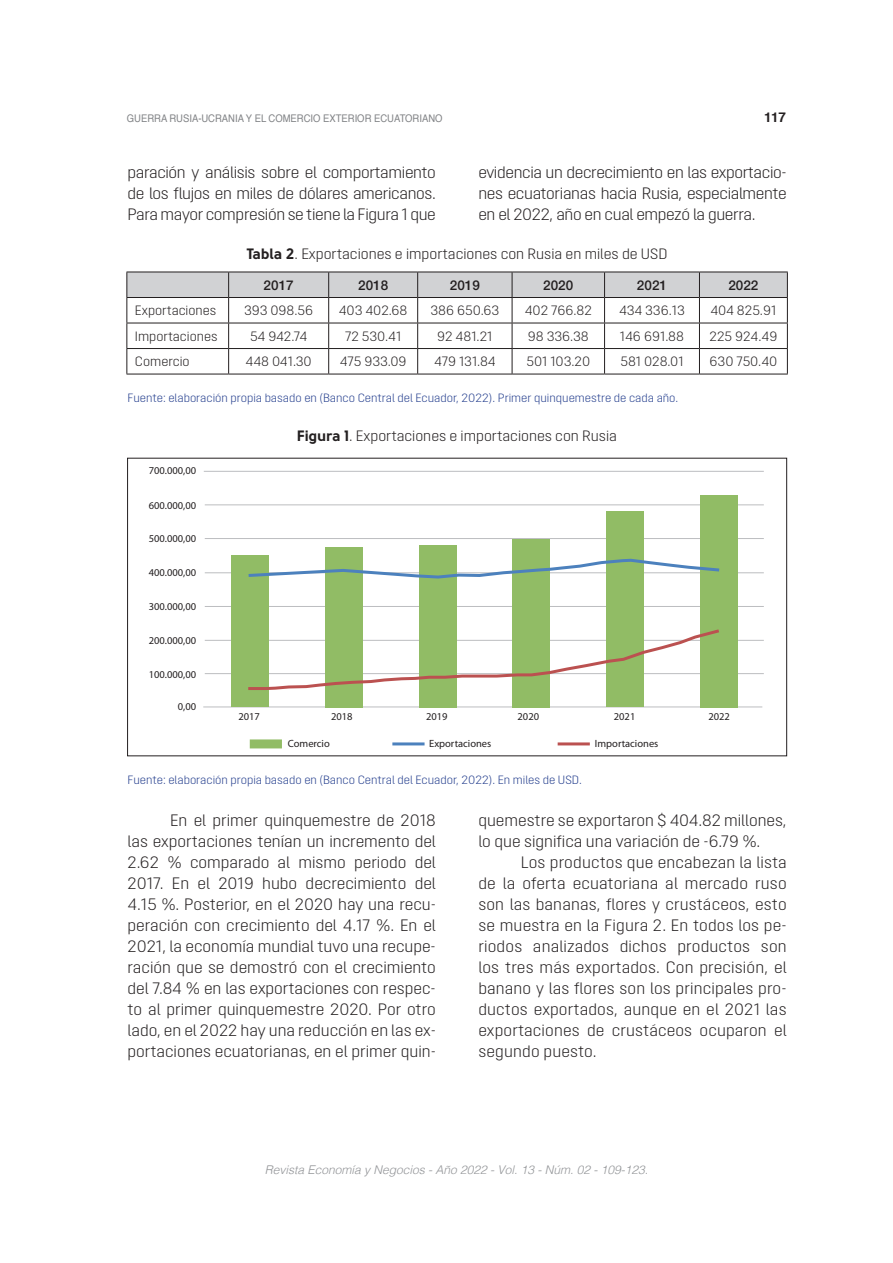
<style>
.page{position:relative;width:893px;height:1263px;background:#fff}
.page>*{position:absolute;margin:0;border:0;box-sizing:border-box;transform-origin:0 0}
.t1{font:300 16.5px/21px "Opinion Pro";color:#231f20;text-align:justify}
.t2{font:300 15px "Opinion Pro";color:#231f20}
.t3{font:300 13.5px "Opinion Pro";color:#231f20}
.t4{font:500 13.5px "Helvetica Neue";color:#231f20}
.t5{font:700 13.5px "Helvetica";color:#231f20}
.t6{font:300 12px "Opinion Pro";color:#253f8e}
.t7{font:italic 300 12px "Helvetica";color:#939598}
.t8{font:10.5px "Myriad Pro";color:#231f20}
.t9{font:10.5px "Helvetica";color:#808285;scale:.9 1}
.s1{font-family:"Solomon Sans Bold";font-weight:400}
</style>
<div class="page">
<svg style="left:126px;top:272px;width:662px;height:102px"></svg>
<hr style="left:126px;top:374px;width:103px;height:1px;background:#231f20">
<hr style="left:229px;top:374px;width:100px;height:1px;background:#231f20">
<hr style="left:329px;top:374px;width:89px;height:1px;background:#231f20">
<hr style="left:418px;top:374px;width:94px;height:1px;background:#231f20">
<hr style="left:512px;top:374px;width:93px;height:1px;background:#231f20">
<hr style="left:605px;top:374px;width:94px;height:1px;background:#231f20">
<hr style="left:699px;top:374px;width:89px;height:1px;background:#231f20">
<hr style="left:205px;top:673px;width:559px;height:1px;background:#bcbdc0">
<hr style="left:203px;top:706px;width:559px;height:1px;background:#bcbdc0">
<hr style="left:205px;top:640px;width:559px;height:1px;background:#bcbdc0">
<hr style="left:205px;top:606px;width:559px;height:1px;background:#bcbdc0">
<hr style="left:205px;top:572px;width:559px;height:1px;background:#bcbdc0">
<hr style="left:205px;top:538px;width:559px;height:1px;background:#bcbdc0">
<hr style="left:205px;top:504px;width:559px;height:1px;background:#bcbdc0">
<hr style="left:204px;top:471px;width:560px;height:1px;background:#bcbdc0">
<hr style="left:558px;top:742px;width:32px;height:3px;background:#bb5150">
<hr style="left:392px;top:742px;width:33px;height:3px;background:#4c81bd">
<div style="left:250px;top:739px;width:32px;height:9px;background:#91bc65"></div>
<div style="left:231px;top:556px;width:38px;height:151px;background:#91bc65"></div>
<div style="left:325px;top:547px;width:38px;height:160px;background:#91bc65"></div>
<div style="left:419px;top:545px;width:37px;height:162px;background:#91bc65"></div>
<div style="left:512px;top:539px;width:38px;height:168px;background:#91bc65"></div>
<div style="left:606px;top:511px;width:37px;height:196px;background:#91bc65"></div>
<div style="left:700px;top:495px;width:37px;height:212px;background:#91bc65"></div>
<svg style="left:248px;top:557px;width:472px;height:23px"></svg>
<svg style="left:248px;top:627px;width:471px;height:64px"></svg>
<p class="t9" style="left:127px;top:111px;width:352px">GUERRA RUSIA-UCRANIA Y EL COMERCIO EXTERIOR ECUATORIANO</p>
<p class="t5" style="left:764px;top:107px;width:23px">117</p>
<p class="t1" style="left:128px;top:161px;width:310px">paración y análisis sobre el comportamiento de los flujos en miles de dólares americanos.<br>Para mayor compresión se tiene la Figura 1 que</p>
<p class="t1" style="left:478px;top:161px;width:310px">evidencia un decrecimiento en las exportacio&shy;nes ecuatorianas hacia Rusia, especialmente en el 2022, año en cual empezó la guerra.</p>
<p class="t2" style="left:247px;top:245px;width:422px"><span class="s1">Tabla 2</span>. Exportaciones e importaciones con Rusia en miles de USD</p>
<p class="t4" style="left:264px;top:277px;width:32px">2017</p>
<p class="t4" style="left:358px;top:277px;width:32px">2018</p>
<p class="t4" style="left:450px;top:277px;width:32px">2019</p>
<p class="t4" style="left:543px;top:277px;width:32px">2020</p>
<p class="t4" style="left:637px;top:277px;width:32px">2021</p>
<p class="t4" style="left:728px;top:277px;width:32px">2022</p>
<p class="t3" style="left:135px;top:303px;width:83px">Exportaciones</p>
<p class="t3" style="left:244px;top:303px;width:71px">393 098.56</p>
<p class="t3" style="left:339px;top:303px;width:70px">403 402.68</p>
<p class="t3" style="left:430px;top:303px;width:70px">386 650.63</p>
<p class="t3" style="left:525px;top:303px;width:69px">402 766.82</p>
<p class="t3" style="left:619px;top:303px;width:67px">434 336.13</p>
<p class="t3" style="left:710px;top:303px;width:67px">404 825.91</p>
<p class="t3" style="left:135px;top:328px;width:84px">Importaciones</p>
<p class="t3" style="left:250px;top:328px;width:59px">54 942.74</p>
<p class="t3" style="left:345px;top:328px;width:58px">72 530.41</p>
<p class="t3" style="left:437px;top:328px;width:57px">92 481.21</p>
<p class="t3" style="left:528px;top:328px;width:62px">98 336.38</p>
<p class="t3" style="left:620px;top:328px;width:66px">146 691.88</p>
<p class="t3" style="left:709px;top:328px;width:69px">225 924.49</p>
<p class="t3" style="left:135px;top:354px;width:56px">Comercio</p>
<p class="t3" style="left:246px;top:354px;width:68px">448 041.30</p>
<p class="t3" style="left:340px;top:354px;width:68px">475 933.09</p>
<p class="t3" style="left:434px;top:354px;width:63px">479 131.84</p>
<p class="t3" style="left:526px;top:354px;width:65px">501 103.20</p>
<p class="t3" style="left:620px;top:354px;width:65px">581 028.01</p>
<p class="t3" style="left:709px;top:354px;width:69px">630 750.40</p>
<p class="t6" style="left:128px;top:391px;width:552px">Fuente: elaboración propia basado en (Banco Central del Ecuador, 2022). Primer quinquemestre de cada año.</p>
<p class="t2" style="left:297px;top:428px;width:321px"><span class="s1">Figura 1</span>. Exportaciones e importaciones con Rusia</p>
<p class="t8" style="left:149px;top:464px;width:49px">700.000,00</p>
<p class="t8" style="left:149px;top:499px;width:49px">600.000,00</p>
<p class="t8" style="left:149px;top:532px;width:49px">500.000,00</p>
<p class="t8" style="left:149px;top:566px;width:49px">400.000,00</p>
<p class="t8" style="left:149px;top:600px;width:49px">300.000,00</p>
<p class="t8" style="left:149px;top:634px;width:49px">200.000,00</p>
<p class="t8" style="left:149px;top:668px;width:49px">100.000,00</p>
<p class="t8" style="left:178px;top:700px;width:20px">0,00</p>
<p class="t8" style="left:238px;top:710px;width:23px">2017</p>
<p class="t8" style="left:331px;top:710px;width:23px">2018</p>
<p class="t8" style="left:426px;top:710px;width:23px">2019</p>
<p class="t8" style="left:518px;top:710px;width:23px">2020</p>
<p class="t8" style="left:614px;top:710px;width:23px">2021</p>
<p class="t8" style="left:708px;top:710px;width:23px">2022</p>
<p class="t8" style="left:288px;top:737px;width:44px">Comercio</p>
<p class="t8" style="left:429px;top:737px;width:64px">Exportaciones</p>
<p class="t8" style="left:595px;top:737px;width:65px">Importaciones</p>
<p class="t6" style="left:128px;top:773px;width:456px">Fuente: elaboración propia basado en (Banco Central del Ecuador, 2022). En miles de USD.</p>
<p class="t1" style="left:128px;top:810px;width:310px;text-indent:43px">En el primer quinquemestre de 2018 las exportaciones tenían un incremento del 2.62 % comparado al mismo periodo del 2017. En el 2019 hubo decrecimiento del 4.15 %. Posterior, en el 2020 hay una recu&shy;peración con crecimiento del 4.17 %. En el 2021, la economía mundial tuvo una recupe&shy;ración que se demostró con el crecimiento del 7.84 % en las exportaciones con respec&shy;to al primer quinquemestre 2020. Por otro lado, en el 2022 hay una reducción en las ex&shy;portaciones ecuatorianas, en el primer quin-</p>
<p class="t1" style="left:478px;top:810px;width:310px">quemestre se exportaron $ 404.82 millones, lo que significa una variación de -6.79 %.</p>
<p class="t1" style="left:478px;top:852px;width:310px;text-indent:43px">Los productos que encabezan la lista de la oferta ecuatoriana al mercado ruso son las bananas, flores y crustáceos, esto se muestra en la Figura 2. En todos los pe&shy;riodos analizados dichos productos son los tres más exportados. Con precisión, el banano y las flores son los principales pro&shy;ductos exportados, aunque en el 2021 las exportaciones de crustáceos ocuparon el segundo puesto.</p>
<p class="t7" style="left:265px;top:1160px;width:385px">Revista Economía y Negocios - Año 2022 - Vol. 13 - Núm. 02 - 109-123.</p>
</div>
